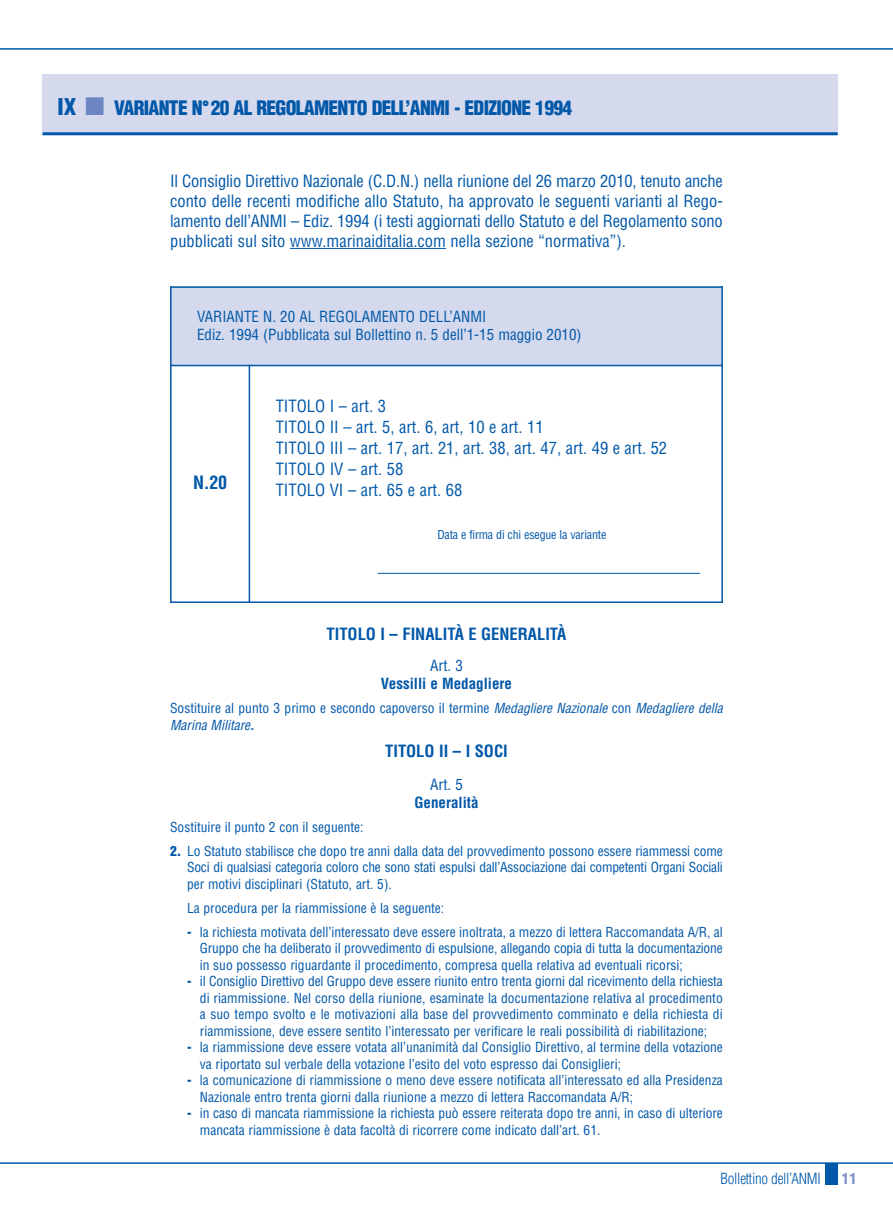
<style>
.page{position:relative;width:893px;height:1212px;background:#fff}
.page>*{position:absolute;margin:0;border:0;box-sizing:border-box;transform-origin:0 0}
.t1{font:900 condensed 19.5px "Helvetica";letter-spacing:-.035em;color:#0157a8}
.t2{font:700 condensed 18px "Helvetica";color:#0157a8}
.t3{font:condensed 16.5px/21px "Helvetica";color:#0157a8}
.t4{font:700 condensed 16.5px "Helvetica";color:#0157a8}
.t5{font:condensed 15px/18px "Helvetica";color:#0157a8}
.t6{font:700 condensed 15px "Helvetica";color:#0157a8}
.t7{font:300 condensed 15px "Helvetica";letter-spacing:-.02em;color:#0157a8}
.t8{font:900 condensed 15px "Helvetica";color:#8295cb}
.t9{font:condensed 13.5px/16.5px "Helvetica";color:#0157a8}
.t10{font:condensed 12px "Helvetica";letter-spacing:-.015em;color:#0157a8}
.s1{font-size:22.5px}
.s2{color:#6d86c3}
.s3{font-style:italic}
.s4{font-weight:700}
.s5{font-weight:900}
</style>
<div class="page">
<hr style="left:0;top:48px;width:893px;height:2px;background:#0157a8">
<hr style="left:0;top:1162px;width:893px;height:2px;background:#0157a8">
<div style="left:825px;top:1163px;width:13px;height:21px;background:#0157a8"></div>
<div style="left:43px;top:74px;width:795px;height:60px;background:#d4d9ed"></div>
<hr style="left:43px;top:132px;width:795px;height:3px;background:#0157a8">
<div style="left:170px;top:286px;width:552px;height:79px;background:#d4d9ed"></div>
<hr style="left:378px;top:573px;width:322px;height:1px;background:#0157a8">
<hr style="left:170px;top:286px;width:2px;height:317px;background:#0157a8">
<hr style="left:249px;top:365px;width:1px;height:238px;background:#0157a8">
<hr style="left:721px;top:286px;width:2px;height:317px;background:#0157a8">
<hr style="left:170px;top:286px;width:553px;height:2px;background:#0157a8">
<hr style="left:170px;top:365px;width:553px;height:1px;background:#0157a8">
<hr style="left:170px;top:601px;width:553px;height:2px;background:#0157a8">
<hr style="left:290px;top:248px;width:156px;height:1px;background:#0157a8">
<h1 class="t1" style="left:58px;top:101px;width:516px"><span class="s1">IX</span> <span class="s2">■</span> VARIANTE N°20 AL REGOLAMENTO DELL’ANMI - EDIZIONE 1994</h1>
<p class="t3" style="left:170px;top:173px;width:554px;line-height:19.8px;text-align:justify">Il Consiglio Direttivo Nazionale (C.D.N.) nella riunione del 26 marzo 2010, tenuto anche conto delle recenti modifiche allo Statuto, ha approvato le seguenti varianti al Rego&shy;lamento dell’ANMI – Ediz. 1994 (i testi aggiornati dello Statuto e del Regolamento sono pubblicati sul sito www.marinaiditalia.com nella sezione “normativa”).</p>
<p class="t5" style="left:197px;top:308px;width:386px">VARIANTE N. 20 AL REGOLAMENTO DELL’ANMI<br>Ediz. 1994 (Pubblicata sul Bollettino n. 5 dell’1-15 maggio 2010)</p>
<h2 class="t2" style="left:193px;top:475px;width:36px">N.20</h2>
<p class="t3" style="left:276px;top:396px;width:393px">TITOLO I – art. 3<br>TITOLO II – art. 5, art. 6, art, 10 e art. 11<br>TITOLO III – art. 17, art. 21, art. 38, art. 47, art. 49 e art. 52<br>TITOLO IV – art. 58<br>TITOLO VI – art. 65 e art. 68</p>
<p class="t10" style="left:437px;top:530px;width:170px">Data e firma di chi esegue la variante</p>
<p class="t4" style="left:326px;top:627px;width:241px">TITOLO I – FINALITÀ E GENERALITÀ</p>
<p class="t5" style="left:430px;top:658px;width:34px">Art. 3</p>
<p class="t6" style="left:381px;top:678px;width:133px">Vessilli e Medagliere</p>
<p class="t9" style="left:170px;top:701px;width:557px">Sostituire al punto 3 primo e secondo capoverso il termine <span class="s3">Medagliere Nazionale</span> con <span class="s3">Medagliere della<br>Marina Militare</span><span class="s4">.</span></p>
<p class="t4" style="left:385px;top:744px;width:124px">TITOLO II – I SOCI</p>
<p class="t5" style="left:430px;top:776px;width:34px">Art. 5</p>
<p class="t6" style="left:414px;top:796px;width:66px">Generalità</p>
<p class="t9" style="left:170px;top:820px;width:195px">Sostituire il punto 2 con il seguente:</p>
<p class="t9" style="left:187px;top:844px;width:537px;text-align:justify;text-indent:-17px"><span class="s5">2.</span> Lo Statuto stabilisce che dopo tre anni dalla data del provvedimento possono essere riammessi come Soci di qualsiasi categoria coloro che sono stati espulsi dall’Associazione dai competenti Organi Sociali per motivi disciplinari (Statuto, art. 5).</p>
<p class="t9" style="left:187px;top:901px;width:259px">La procedura per la riammissione è la seguente:</p>
<p class="t9" style="left:200px;top:925px;width:525px;text-align:justify;text-indent:-13px"><span class="s5">-</span> la richiesta motivata dell’interessato deve essere inoltrata, a mezzo di lettera Raccomandata A/R, al Gruppo che ha deliberato il provvedimento di espulsione, allegando copia di tutta la documentazione in suo possesso riguardante il procedimento, compresa quella relativa ad eventuali ricorsi;</p>
<p class="t9" style="left:200px;top:974px;width:524px;text-align:justify;text-indent:-13px"><span class="s5">-</span> il Consiglio Direttivo del Gruppo deve essere riunito entro trenta giorni dal ricevimento della richiesta di riammissione. Nel corso della riunione, esaminate la documentazione relativa al procedimento a suo tempo svolto e le motivazioni alla base del provvedimento comminato e della richiesta di riammissione, deve essere sentito l’interessato per verificare le reali possibilità di riabilitazione;</p>
<p class="t9" style="left:200px;top:1040px;width:524px;text-indent:-13px"><span class="s5">-</span> la riammissione deve essere votata all’unanimità dal Consiglio Direttivo, al termine della votazione va riportato sul verbale della votazione l’esito del voto espresso dai Consiglieri;</p>
<p class="t9" style="left:200px;top:1073px;width:525px;text-indent:-13px"><span class="s5">-</span> la comunicazione di riammissione o meno deve essere notificata all’interessato ed alla Presidenza<br>Nazionale entro trenta giorni dalla riunione a mezzo di lettera Raccomandata A/R;</p>
<p class="t9" style="left:200px;top:1106px;width:524px;text-indent:-13px"><span class="s5">-</span> in caso di mancata riammissione la richiesta può essere reiterata dopo tre anni, in caso di ulteriore mancata riammissione è data facoltà di ricorrere come indicato dall’art. 61.</p>
<p class="t7" style="left:721px;top:1172px;width:102px">Bollettino dell’ANMI</p>
<p class="t8" style="left:842px;top:1173px;width:16px">11</p>
</div>
